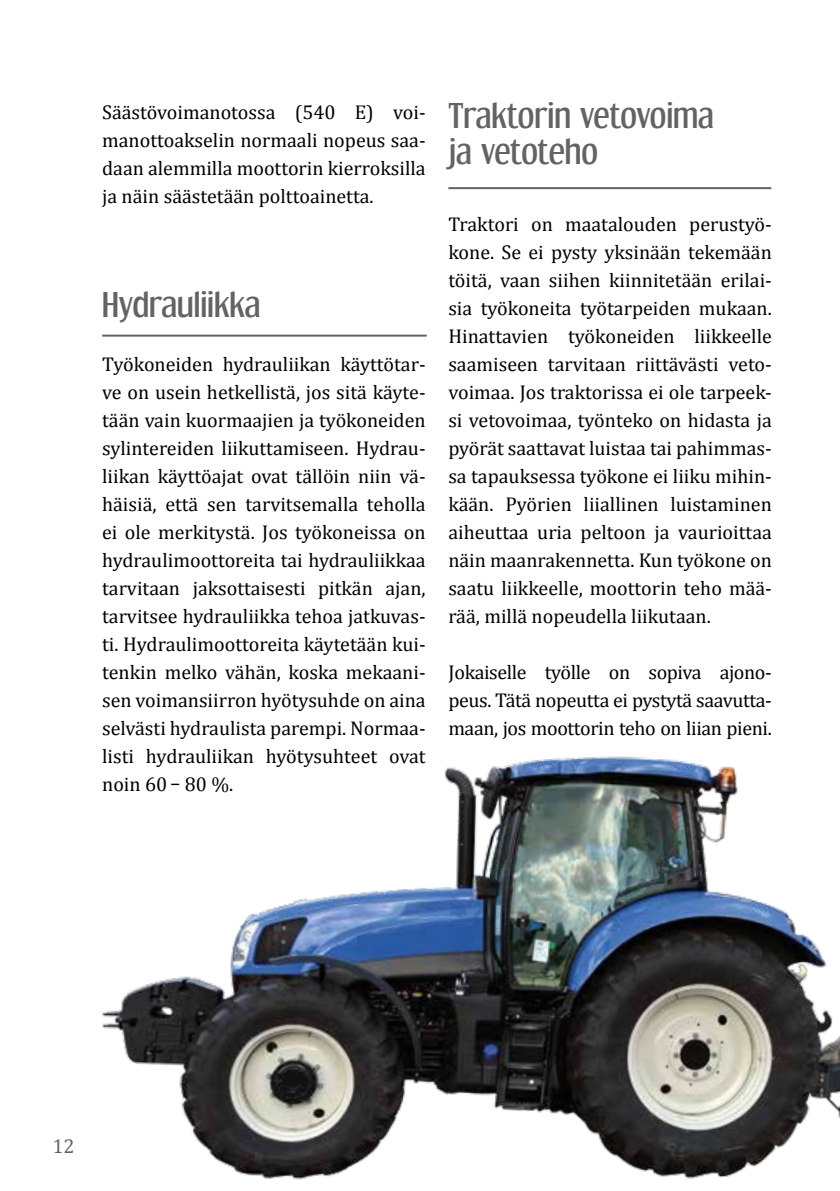
<style>
.page{position:relative;width:840px;height:1191px;background:#fff}
.page>*{position:absolute;margin:0;border:0;box-sizing:border-box;transform-origin:0 0}
.t1{font:32px/36px "Dream Orphanage Rg";color:#646363}
.t2{font:20px/28px "Cambria";color:#000;text-align:justify}
.t3{font:20px "Cambria";color:#646363}
.s1{font-family:"Dream Orphanage Rg"}
</style>
<div class="page">
<img style="left:102px;top:756px;width:737px;height:424px">
<hr style="left:102px;top:334px;width:324px;height:2px;background:#646363">
<hr style="left:448px;top:187px;width:322px;height:2px;background:#646363">
<p class="t2" style="left:102px;top:98px;width:325px">Säästövoimanotossa (540 E) voi&shy;manottoakselin normaali nopeus saa&shy;daan alemmilla moottorin kierroksilla ja näin säästetään polttoainetta.</p>
<h1 class="t1" style="left:102px;top:286px;width:160px">Hydrauliikka</h1>
<p class="t2" style="left:102px;top:350px;width:325px">Työkoneiden hydrauliikan käyttötar&shy;ve on usein hetkellistä, jos sitä käyte&shy;tään vain kuormaajien ja työkoneiden sylintereiden liikuttamiseen. Hydrau&shy;liikan käyttöajat ovat tällöin niin vä&shy;häisiä, että sen tarvitsemalla teholla ei ole merkitystä. Jos työkoneissa on hydraulimoottoreita tai hydrauliikkaa tarvitaan jaksottaisesti pitkän ajan, tarvitsee hydrauliikka tehoa jatkuvas&shy;ti. Hydraulimoottoreita käytetään kui&shy;tenkin melko vähän, koska mekaani&shy;sen voimansiirron hyötysuhde on aina selvästi hydraulista parempi. Normaa&shy;listi hydrauliikan hyötysuhteet ovat noin 60 <span class="s1">−</span> 80 %.</p>
<h1 class="t1" style="left:448px;top:97px;width:267px">Traktorin vetovoima ja vetoteho</h1>
<p class="t2" style="left:448px;top:210px;width:325px">Traktori on maatalouden perustyö&shy;kone. Se ei pysty yksinään tekemään töitä, vaan siihen kiinnitetään erilai&shy;sia työkoneita työtarpeiden mukaan.<br>Hinattavien työkoneiden liikkeelle saamiseen tarvitaan riittävästi veto&shy;voimaa. Jos traktorissa ei ole tarpeek&shy;si vetovoimaa, työnteko on hidasta ja pyörät saattavat luistaa tai pahimmas&shy;sa tapauksessa työkone ei liiku mihin&shy;kään. Pyörien liiallinen luistaminen aiheuttaa uria peltoon ja vaurioittaa näin maanrakennetta. Kun työkone on saatu liikkeelle, moottorin teho mää&shy;rää, millä nopeudella liikutaan.</p>
<p class="t2" style="left:448px;top:658px;width:325px">Jokaiselle työlle on sopiva ajono&shy;peus. Tätä nopeutta ei pystytä saavutta&shy;maan, jos moottorin teho on liian pieni.</p>
<p class="t3" style="left:52px;top:1134px;width:24px">12</p>
</div>
